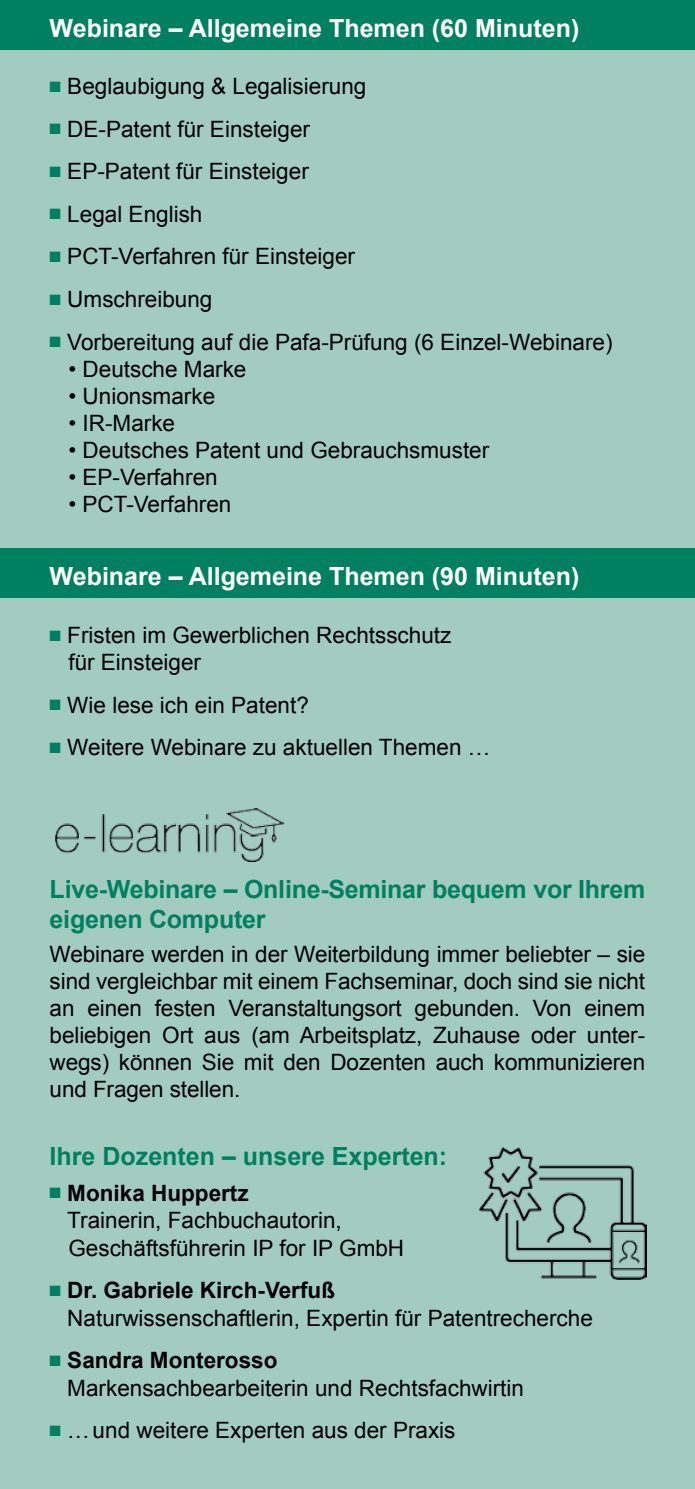
<style>
.page{position:relative;width:695px;height:1489px;background:#fff}
.page>*{position:absolute;margin:0;border:0;box-sizing:border-box;transform-origin:0 0}
.t1{font:700 25px/30px "Arial";letter-spacing:-.01em;color:#008060}
.t2{font:700 25px "Arial";color:#fff}
.t3{font:22.5px/27px "Arial";color:#000}
.s1{color:#008060}
.s2{font-weight:700}
</style>
<div class="page">
<div style="left:0;top:0;width:694px;height:1488px;background:#a3ccc1"></div>
<img style="left:56px;top:808px;width:228px;height:53px">
<img style="left:479px;top:1147px;width:167px;height:132px">
<div style="left:0;top:0;width:694px;height:50px;background:#008060"></div>
<div style="left:0;top:547px;width:694px;height:50px;background:#008060"></div>
<p class="t2" style="left:50px;top:12px;width:531px">Webinare – Allgemeine Themen (60 Minuten)</p>
<p class="t3" style="left:50px;top:73px;width:318px"><span class="s1">■</span> Beglaubigung &amp; Legalisierung</p>
<p class="t3" style="left:50px;top:116px;width:262px"><span class="s1">■</span> DE-Patent für Einsteiger</p>
<p class="t3" style="left:50px;top:158px;width:261px"><span class="s1">■</span> EP-Patent für Einsteiger</p>
<p class="t3" style="left:50px;top:201px;width:154px"><span class="s1">■</span> Legal English</p>
<p class="t3" style="left:50px;top:243px;width:307px"><span class="s1">■</span> PCT-Verfahren für Einsteiger</p>
<p class="t3" style="left:50px;top:286px;width:164px"><span class="s1">■</span> Umschreibung</p>
<p class="t3" style="left:50px;top:328px;width:564px"><span class="s1">■</span> Vorbereitung auf die Pafa-Prüfung (6 Einzel-Webinare)</p>
<p class="t3" style="left:68px;top:355px;width:179px">• Deutsche Marke</p>
<p class="t3" style="left:68px;top:382px;width:148px">• Unionsmarke</p>
<p class="t3" style="left:68px;top:409px;width:108px">• IR-Marke</p>
<p class="t3" style="left:68px;top:436px;width:422px">• Deutsches Patent und Gebrauchsmuster</p>
<p class="t3" style="left:68px;top:463px;width:151px">• EP-Verfahren</p>
<p class="t3" style="left:68px;top:490px;width:164px">• PCT-Verfahren</p>
<p class="t2" style="left:50px;top:559px;width:531px">Webinare – Allgemeine Themen (90 Minuten)</p>
<p class="t3" style="left:68px;top:622px;width:384px;text-indent:-19px"><span class="s1">■</span> Fristen im Gewerblichen Rechtsschutz für Einsteiger</p>
<p class="t3" style="left:50px;top:691px;width:261px"><span class="s1">■</span> Wie lese ich ein Patent?</p>
<p class="t3" style="left:50px;top:734px;width:442px"><span class="s1">■</span> Weitere Webinare zu aktuellen Themen …</p>
<p class="t1" style="left:50px;top:874px;width:597px">Live-Webinare – Online-Seminar bequem vor Ihrem eigenen Computer</p>
<p class="t3" style="left:50px;top:940px;width:597px;text-align:justify">Webinare werden in der Weiterbildung immer beliebter – sie sind vergleichbar mit einem Fachseminar, doch sind sie nicht an einen festen Veranstaltungsort gebunden. Von einem beliebigen Ort aus (am Arbeitsplatz, Zuhause oder unter&shy;wegs) können Sie mit den Dozenten auch kommunizieren und Fragen stellen.</p>
<p class="t1" style="left:50px;top:1141px;width:399px">Ihre Dozenten – unsere Experten:</p>
<p class="t3" style="left:67px;top:1179px;width:338px;text-indent:-18px"><span class="s1">■</span> <span class="s2">Monika Huppertz<br></span>Trainerin, Fachbuchautorin,<br>Geschäftsführerin IP for IP GmbH</p>
<p class="t3" style="left:67px;top:1276px;width:527px;text-indent:-18px"><span class="s1">■</span> <span class="s2">Dr. Gabriele Kirch-Verfuß<br></span>Naturwissenschaftlerin, Expertin für Patentrecherche</p>
<p class="t3" style="left:67px;top:1346px;width:458px;text-indent:-18px"><span class="s1">■</span> <span class="s2">Sandra Monterosso<br></span>Markensachbearbeiterin und Rechtsfachwirtin</p>
<p class="t3" style="left:50px;top:1416px;width:407px"><span class="s1">■</span> …und weitere Experten aus der Praxis</p>
</div>
